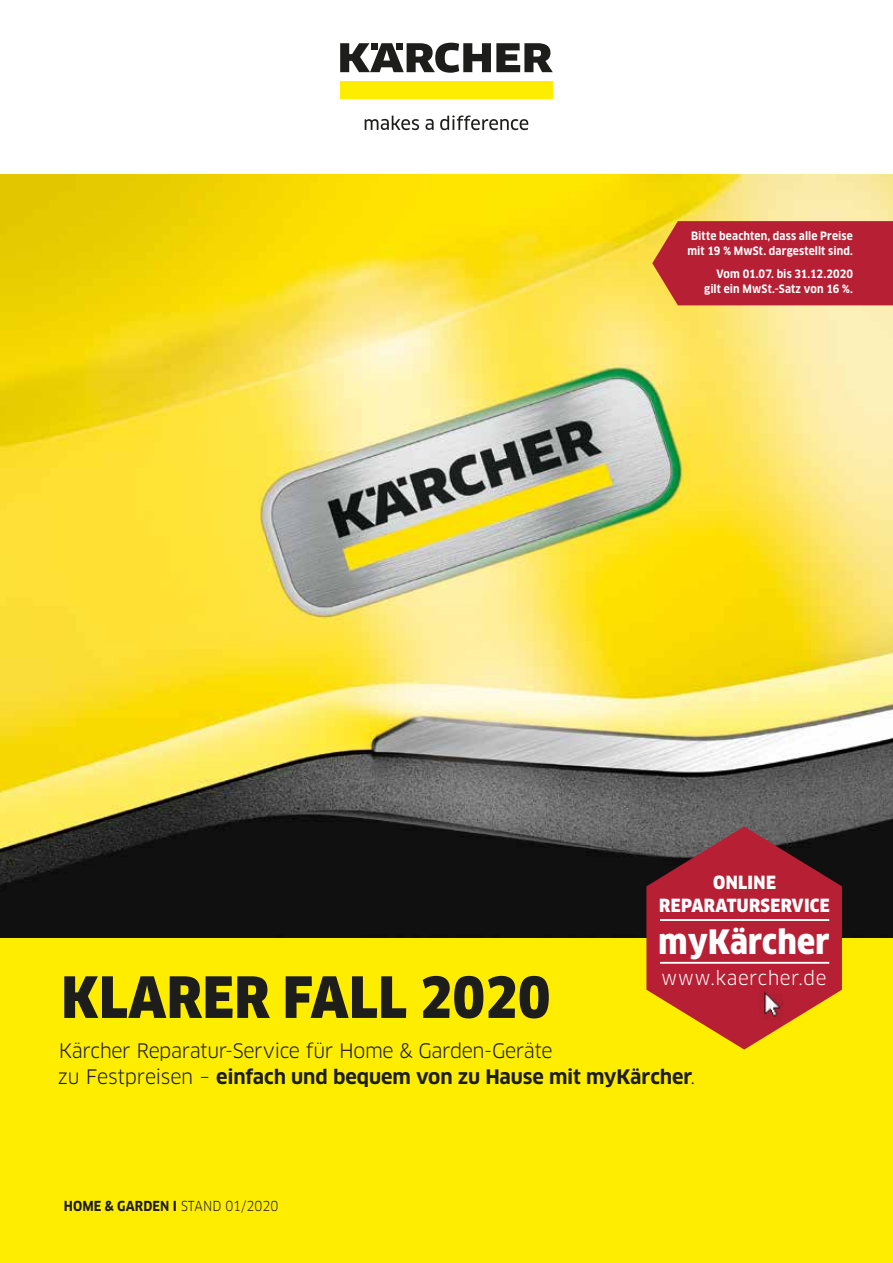
<style>
.page{position:relative;width:893px;height:1263px;background:#fff}
.page>*{position:absolute;margin:0;border:0;box-sizing:border-box;transform-origin:0 0}
.t1{font:900 55.5px "Clan Pro Narr";letter-spacing:.01em;color:#1d1d1b}
.t2{font:900 32.85px "Clan Pro Narr";letter-spacing:.01em;color:#fff}
.t3{font:19.5px/25.3px "Clan Pro";letter-spacing:-.025em;color:#1d1d1b}
.t4{font:18.9px "Clan Pro";letter-spacing:.025em;color:#fff}
.t5{font:900 17.7px/23.1px "Clan Pro Narr";letter-spacing:.02em;color:#fff;text-align:center}
.t6{font:700 13.5px "Clan Pro Narr";letter-spacing:.01em;color:#1d1d1b}
.t7{font:700 11.25px/14.7px "Clan Pro Narr";letter-spacing:.01em;color:#fff;text-align:center}
.s1{font-weight:700}
.s2{font-weight:400}
</style>
<div class="page">
<img style="left:0;top:174px;width:893px;height:764px">
<div style="left:0;top:938px;width:893px;height:324px;background:#ffed00"></div>
<svg style="left:646px;top:826px;width:196px;height:223px;background:#af402e"></svg>
<img style="left:759px;top:985px;width:23px;height:36px">
<hr style="left:660px;top:962px;width:169px;height:2px;background:#fff">
<hr style="left:660px;top:919px;width:169px;height:2px;background:#fff">
<svg style="left:440px;top:116px;width:88px;height:14px"></svg>
<svg style="left:425px;top:119px;width:9px;height:11px"></svg>
<svg style="left:365px;top:116px;width:54px;height:14px"></svg>
<div style="left:340px;top:81px;width:213px;height:17px;background:#ffed00"></div>
<svg style="left:340px;top:43px;width:213px;height:30px"></svg>
<div style="left:652px;top:221px;width:241px;height:84px;background:#b61f34"></div>
<p class="t7" style="left:687px;top:229px;width:167px">Bitte beachten, dass alle Preise mit 19 % MwSt. dargestellt sind.</p>
<p class="t7" style="left:704px;top:267px;width:150px;text-align:right">Vom 01.07. bis 31.12.2020 gilt ein MwSt.-Satz von 16 %.</p>
<h3 class="t5" style="left:659px;top:871px;width:172px">ONLINE<br>REPARATURSERVICE</h3>
<h2 class="t2" style="left:658px;top:923px;width:173px">myKärcher</h2>
<h3 class="t4" style="left:661px;top:967px;width:167px">www.kaercher.de</h3>
<h1 class="t1" style="left:61px;top:965px;width:491px">KLARER FALL 2020</h1>
<h3 class="t3" style="left:57px;top:1038px;width:639px">Kärcher Reparatur-Service für Home &amp; Garden-Geräte<br>zu Festpreisen – <span class="s1">einfach und bequem von zu Hause mit myKärcher</span>.</h3>
<p class="t6" style="left:64px;top:1198px;width:216px">HOME &amp; GARDEN I <span class="s2">STAND 01/2020</span></p>
</div>
